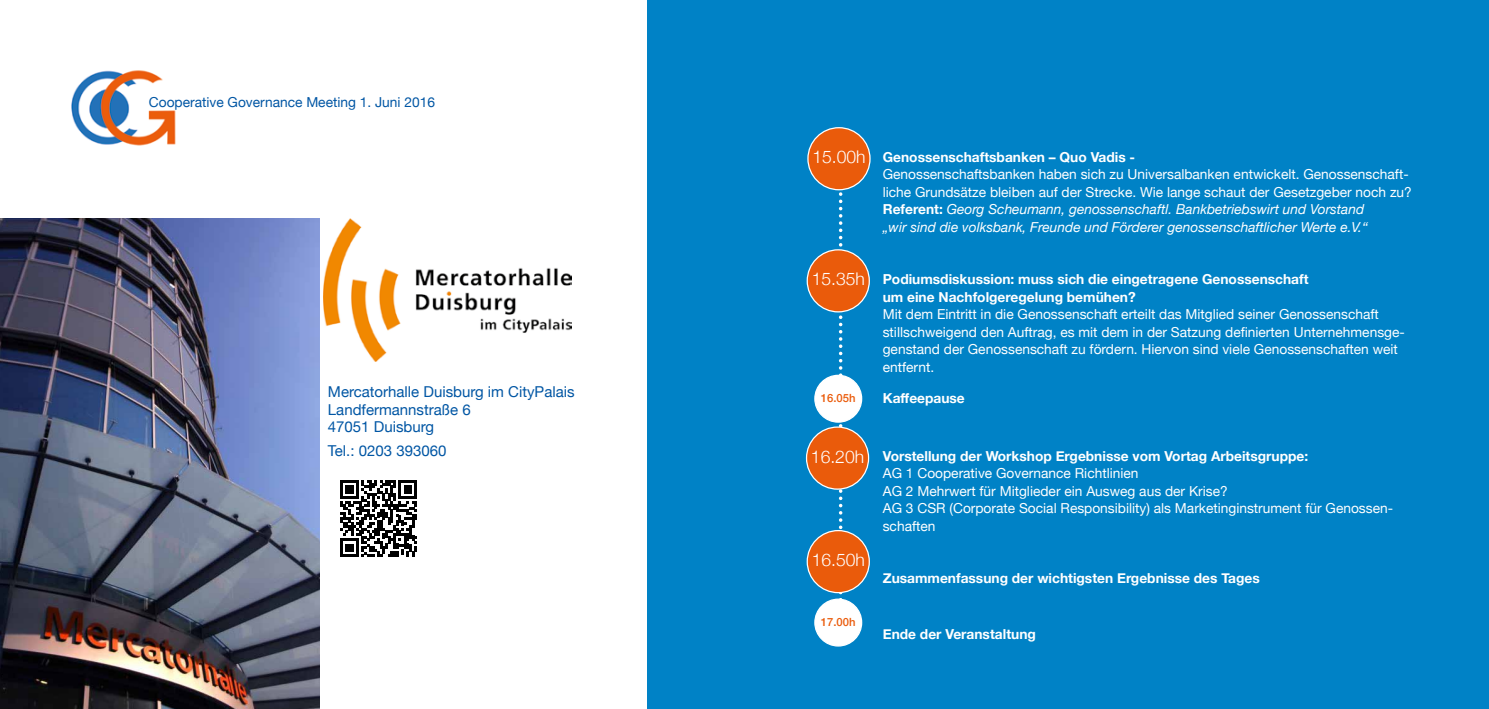
<style>
.page{position:relative;width:1489px;height:709px;background:#fff}
.page>*{position:absolute;margin:0;border:0;box-sizing:border-box;transform-origin:0 0}
.t1{font:300 17.5px "Helvetica Neue";color:#fff}
.t2{font:15px/17.5px "Helvetica Neue";color:#0056a4}
.t3{font:13.75px/17.5px "Helvetica Neue";color:#fff}
.t4{font:700 13.75px/17.5px "Helvetica Neue";color:#fff}
.t5{font:13.75px "Helvetica Neue";color:#0056a4}
.t6{font:500 11.25px "Helvetica Neue";color:#ea5b0b}
.s1{font-weight:700}
.s2{font-style:italic}
</style>
<div class="page">
<img style="left:71px;top:70px;width:105px;height:76px">
<div style="left:647px;top:0;width:841px;height:709px;background:#0082c6"></div>
<img style="left:0;top:219px;width:319px;height:490px">
<img style="left:323px;top:219px;width:248px;height:142px">
<svg style="left:838px;top:190px;width:4px;height:405px"></svg>
<div style="left:807px;top:250px;width:62px;height:62px;background:#ea5b0b;border-radius:50%"></div>
<div style="left:806px;top:249px;width:63px;height:63px;border:1px solid #fff;border-radius:50%"></div>
<div style="left:807px;top:530px;width:62px;height:62px;background:#ea5b0b;border-radius:50%"></div>
<div style="left:806px;top:530px;width:63px;height:63px;border:1px solid #fff;border-radius:50%"></div>
<div style="left:814px;top:375px;width:47px;height:47px;background:#fff;border-radius:50%"></div>
<div style="left:814px;top:375px;width:48px;height:48px;border:1px solid #fff;border-radius:50%"></div>
<div style="left:808px;top:128px;width:62px;height:62px;background:#ea5b0b;border-radius:50%"></div>
<div style="left:807px;top:127px;width:63px;height:63px;border:1px solid #fff;border-radius:50%"></div>
<div style="left:806px;top:427px;width:62px;height:62px;background:#ea5b0b;border-radius:50%"></div>
<div style="left:805px;top:426px;width:64px;height:64px;border:1px solid #fff;border-radius:50%"></div>
<div style="left:814px;top:599px;width:47px;height:47px;background:#fff;border-radius:50%"></div>
<div style="left:814px;top:598px;width:48px;height:48px;border:1px solid #fff;border-radius:50%"></div>
<svg style="left:340px;top:480px;width:77px;height:77px"></svg>
<p class="t5" style="left:149px;top:92px;width:288px">Cooperative Governance Meeting 1. Juni 2016</p>
<p class="t2" style="left:328px;top:384px;width:248px">Mercatorhalle Duisburg im CityPalais<br>Landfermannstraße 6<br>47051 Duisburg</p>
<p class="t2" style="left:328px;top:443px;width:120px">Tel.: 0203 393060</p>
<p class="t1" style="left:812px;top:143px;width:55px">15.00h</p>
<p class="t1" style="left:811px;top:265px;width:55px">15.35h</p>
<p class="t6" style="left:821px;top:388px;width:36px">16.05h</p>
<p class="t4" style="left:882px;top:148px;width:254px">Genossenschaftsbanken – Quo Vadis -</p>
<p class="t3" style="left:882px;top:166px;width:530px">Genossenschaftsbanken haben sich zu Universalbanken entwickelt. Genossenschaft&shy;liche Grundsätze bleiben auf der Strecke. Wie lange schaut der Gesetzgeber noch zu?<br><span class="s1">Referent:</span> <span class="s2">Georg Scheumann, genossenschaftl. Bankbetriebswirt und Vorstand<br>„wir sind die volksbank, Freunde und Förderer genossenschaftlicher Werte e.V.“</span></p>
<p class="t4" style="left:882px;top:271px;width:427px">Podiumsdiskussion: muss sich die eingetragene Genossenschaft um eine Nachfolgeregelung bemühen?</p>
<p class="t3" style="left:882px;top:306px;width:523px">Mit dem Eintritt in die Genossenschaft erteilt das Mitglied seiner Genossenschaft stillschweigend den Auftrag, es mit dem in der Satzung definierten Unternehmensge&shy;genstand der Genossenschaft zu fördern. Hiervon sind viele Genossenschaften weit entfernt.</p>
<p class="t4" style="left:882px;top:390px;width:84px">Kaffeepause</p>
<p class="t1" style="left:811px;top:442px;width:55px">16.20h</p>
<p class="t1" style="left:811px;top:546px;width:55px">16.50h</p>
<p class="t6" style="left:821px;top:612px;width:36px">17.00h</p>
<p class="t4" style="left:882px;top:447px;width:427px">Vorstellung der Workshop Ergebnisse vom Vortag Arbeitsgruppe:</p>
<p class="t3" style="left:882px;top:465px;width:512px">AG 1 Cooperative Governance Richtlinien<br>AG 2 Mehrwert für Mitglieder ein Ausweg aus der Krise?<br>AG 3 CSR (Corporate Social Responsibility) als Marketinginstrument für Genossen&shy;schaften</p>
<p class="t4" style="left:882px;top:570px;width:378px">Zusammenfassung der wichtigsten Ergebnisse des Tages</p>
<p class="t4" style="left:882px;top:626px;width:155px">Ende der Veranstaltung</p>
</div>
